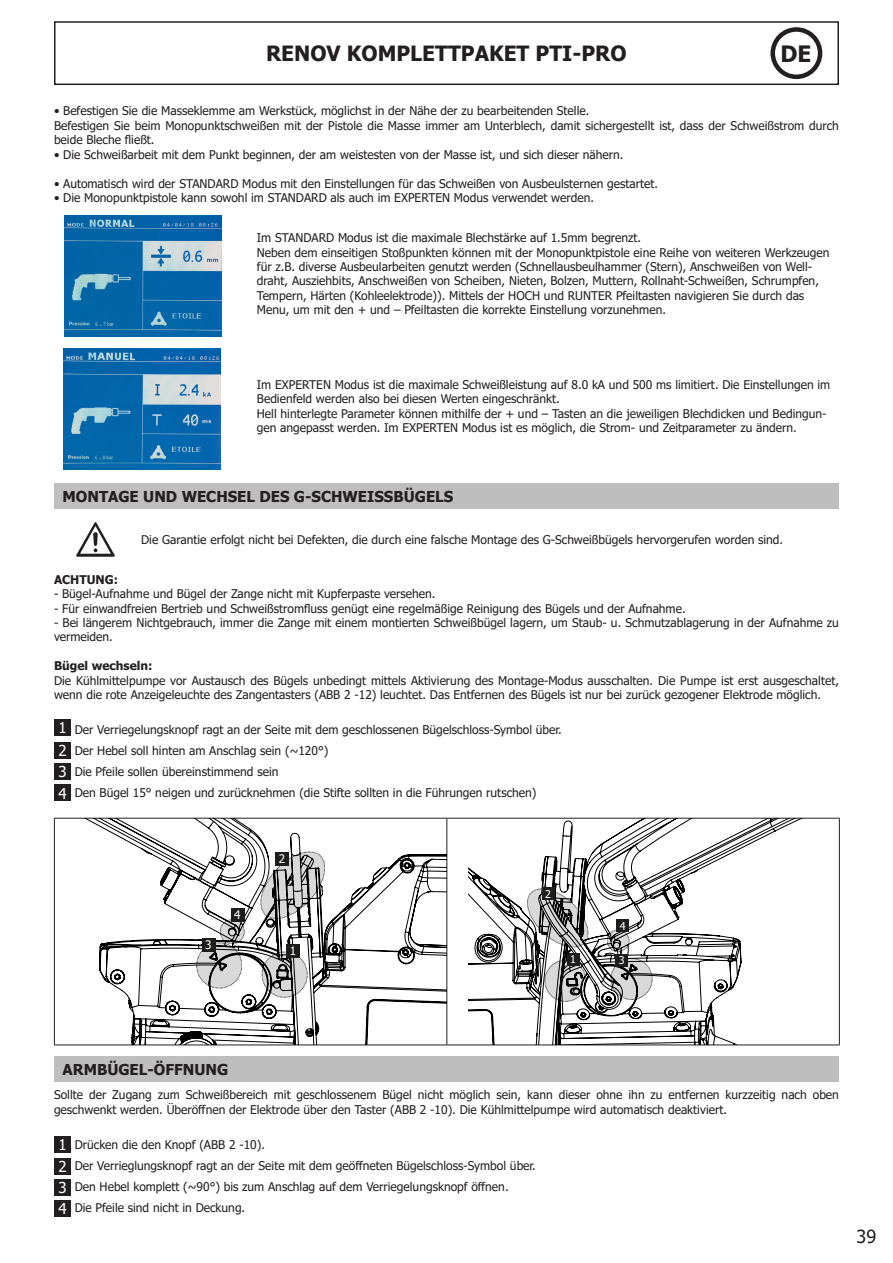
<style>
.page{position:relative;width:893px;height:1263px;background:#fff}
.page>*{position:absolute;margin:0;border:0;box-sizing:border-box;transform-origin:0 0}
.t1{font:700 22.5px "Tahoma";color:#231f20}
.t2{font:700 21px "Tahoma";color:#231f20}
.t3{font:18px "Tahoma";color:#231f20}
.t4{font:700 15px "Tahoma";color:#231f20}
.t5{font:15px "Tahoma";color:#fff}
.t6{font:12px/14.4px "Tahoma";color:#231f20}
.t7{font:700 12px "Tahoma";color:#231f20}
.t8{font:11.7px "Tahoma";color:#fff}
.t9{font:10.65px "Tahoma";color:#fff}
</style>
<div class="page">
<div style="left:54px;top:21px;width:785px;height:64px;border:2px solid #231f20"></div>
<div style="left:770px;top:27px;width:52px;height:52px;border:4px solid #231f20;border-radius:50%"></div>
<img style="left:64px;top:215px;width:157px;height:121px">
<img style="left:64px;top:348px;width:157px;height:122px">
<div style="left:54px;top:483px;width:784px;height:26px;background:#bebebe"></div>
<svg style="left:76px;top:522px;width:39px;height:35px"></svg>
<div style="left:54px;top:719px;width:17px;height:17px;background:#231f20"></div>
<div style="left:54px;top:742px;width:17px;height:17px;background:#231f20"></div>
<div style="left:54px;top:762px;width:17px;height:17px;background:#231f20"></div>
<div style="left:54px;top:784px;width:17px;height:17px;background:#231f20"></div>
<hr style="left:54px;top:818px;width:1px;height:226px;background:#231f20">
<hr style="left:447px;top:818px;width:393px;height:1px;background:#231f20">
<hr style="left:446px;top:818px;width:1px;height:226px;background:#231f20">
<hr style="left:839px;top:818px;width:1px;height:226px;background:#231f20">
<hr style="left:54px;top:1044px;width:393px;height:1px;background:#231f20">
<hr style="left:447px;top:1044px;width:393px;height:1px;background:#231f20">
<svg style="left:55px;top:818px;width:391px;height:226px"></svg>
<svg style="left:197px;top:943px;width:45px;height:45px"></svg>
<div style="left:197px;top:943px;width:45px;height:45px;border:1px dashed #1d1d1b;border-radius:50%"></div>
<svg style="left:262px;top:952px;width:45px;height:45px"></svg>
<div style="left:262px;top:952px;width:45px;height:45px;border:1px dashed #1d1d1b;border-radius:50%"></div>
<svg style="left:261px;top:852px;width:64px;height:66px"></svg>
<svg style="left:220px;top:919px;width:24px;height:25px"></svg>
<div style="left:220px;top:919px;width:24px;height:25px;border:1px dashed #1d1d1b;border-radius:50%"></div>
<div style="left:287px;top:944px;width:13px;height:13px;background:#1d1d1b"></div>
<div style="left:231px;top:908px;width:13px;height:14px;background:#1d1d1b"></div>
<div style="left:202px;top:938px;width:13px;height:14px;background:#1d1d1b"></div>
<div style="left:276px;top:852px;width:13px;height:13px;background:#1d1d1b"></div>
<svg style="left:469px;top:818px;width:357px;height:226px"></svg>
<svg style="left:611px;top:958px;width:41px;height:41px"></svg>
<div style="left:611px;top:958px;width:41px;height:41px;border:1px dashed #1d1d1b;border-radius:50%"></div>
<svg style="left:545px;top:960px;width:41px;height:41px"></svg>
<div style="left:545px;top:960px;width:41px;height:41px;border:1px dashed #1d1d1b;border-radius:50%"></div>
<svg style="left:527px;top:889px;width:61px;height:58px"></svg>
<svg style="left:607px;top:930px;width:22px;height:22px"></svg>
<div style="left:607px;top:930px;width:22px;height:22px;border:1px dashed #1d1d1b;border-radius:50%"></div>
<div style="left:567px;top:953px;width:12px;height:12px;background:#1d1d1b"></div>
<div style="left:617px;top:920px;width:12px;height:12px;background:#1d1d1b"></div>
<div style="left:616px;top:954px;width:12px;height:12px;background:#1d1d1b"></div>
<div style="left:542px;top:888px;width:12px;height:12px;background:#1d1d1b"></div>
<div style="left:54px;top:1056px;width:784px;height:26px;background:#bebebe"></div>
<div style="left:54px;top:1136px;width:17px;height:17px;background:#231f20"></div>
<div style="left:54px;top:1158px;width:17px;height:17px;background:#231f20"></div>
<div style="left:54px;top:1179px;width:17px;height:17px;background:#231f20"></div>
<div style="left:54px;top:1200px;width:17px;height:17px;background:#231f20"></div>
<h2 class="t2" style="left:266px;top:39px;width:362px">RENOV KOMPLETTPAKET PTI-PRO</h2>
<h1 class="t1" style="left:781px;top:38px;width:32px">DE</h1>
<p class="t6" style="left:54px;top:105px;width:537px">• Befestigen Sie die Masseklemme am Werkstück, möglichst in der Nähe der zu bearbeitenden Stelle.</p>
<p class="t6" style="left:54px;top:119px;width:786px">Befestigen Sie beim Monopunktschweißen mit der Pistole die Masse immer am Unterblech, damit sichergestellt ist, dass der Schweißstrom durch beide Bleche fließt.</p>
<p class="t6" style="left:54px;top:148px;width:571px">• Die Schweißarbeit mit dem Punkt beginnen, der am weistesten von der Masse ist, und sich dieser nähern.</p>
<p class="t6" style="left:54px;top:177px;width:606px">• Automatisch wird der STANDARD Modus mit den Einstellungen für das Schweißen von Ausbeulsternen gestartet.</p>
<p class="t6" style="left:54px;top:191px;width:542px">• Die Monopunktpistole kann sowohl im STANDARD als auch im EXPERTEN Modus verwendet werden.</p>
<p class="t6" style="left:257px;top:231px;width:386px">Im STANDARD Modus ist die maximale Blechstärke auf 1.5mm begrenzt.</p>
<p class="t6" style="left:257px;top:246px;width:574px">Neben dem einseitigen Stoßpunkten können mit der Monopunktpistole eine Reihe von weiteren Werkzeugen für z.B. diverse Ausbeularbeiten genutzt werden (Schnellausbeulhammer (Stern), Anschweißen von Well&shy;draht, Ausziehbits, Anschweißen von Scheiben, Nieten, Bolzen, Muttern, Rollnaht-Schweißen, Schrumpfen, Tempern, Härten (Kohleelektrode)). Mittels der HOCH und RUNTER Pfeiltasten navigieren Sie durch das Menu, um mit den + und – Pfeiltasten die korrekte Einstellung vorzunehmen.</p>
<p class="t6" style="left:257px;top:378px;width:575px">Im EXPERTEN Modus ist die maximale Schweißleistung auf 8.0 kA und 500 ms limitiert. Die Einstellungen im<br>Bedienfeld werden also bei diesen Werten eingeschränkt.</p>
<p class="t6" style="left:257px;top:407px;width:571px">Hell hinterlegte Parameter können mithilfe der + und – Tasten an die jeweiligen Blechdicken und Bedingun&shy;gen angepasst werden. Im EXPERTEN Modus ist es möglich, die Strom- und Zeitparameter zu ändern.</p>
<p class="t4" style="left:63px;top:486px;width:392px">MONTAGE UND WECHSEL DES G-SCHWEISSBÜGELS</p>
<p class="t6" style="left:141px;top:533px;width:644px">Die Garantie erfolgt nicht bei Defekten, die durch eine falsche Montage des G-Schweißbügels hervorgerufen worden sind.</p>
<p class="t7" style="left:54px;top:571px;width:66px">ACHTUNG:</p>
<p class="t6" style="left:54px;top:587px;width:383px">- Bügel-Aufnahme und Bügel der Zange nicht mit Kupferpaste versehen.</p>
<p class="t6" style="left:54px;top:602px;width:633px">- Für einwandfreien Bertrieb und Schweißstromfluss genügt eine regelmäßige Reinigung des Bügels und der Aufnahme.</p>
<p class="t6" style="left:54px;top:616px;width:786px">- Bei längerem Nichtgebrauch, immer die Zange mit einem montierten Schweißbügel lagern, um Staub- u. Schmutzablagerung in der Aufnahme zu vermeiden.</p>
<p class="t7" style="left:54px;top:657px;width:100px">Bügel wechseln:</p>
<p class="t6" style="left:54px;top:674px;width:786px">Die Kühlmittelpumpe vor Austausch des Bügels unbedingt mittels Aktivierung des Montage-Modus ausschalten. Die Pumpe ist erst ausgeschaltet, wenn die rote Anzeigeleuchte des Zangentasters (ABB 2 -12) leuchtet. Das Entfernen des Bügels ist nur bei zurück gezogener Elektrode möglich.</p>
<p class="t5" style="left:58px;top:718px;width:10px">1</p>
<p class="t6" style="left:75px;top:723px;width:489px">Der Verriegelungsknopf ragt an der Seite mit dem geschlossenen Bügelschloss-Symbol über.</p>
<p class="t5" style="left:58px;top:740px;width:10px">2</p>
<p class="t6" style="left:75px;top:744px;width:255px">Der Hebel soll hinten am Anschlag sein (~120°)</p>
<p class="t5" style="left:58px;top:761px;width:10px">3</p>
<p class="t6" style="left:75px;top:765px;width:205px">Die Pfeile sollen übereinstimmend sein</p>
<p class="t5" style="left:58px;top:783px;width:10px">4</p>
<p class="t6" style="left:75px;top:786px;width:463px">Den Bügel 15° neigen und zurücknehmen (die Stifte sollten in die Führungen rutschen)</p>
<p class="t8" style="left:205px;top:937px;width:8px">3</p>
<p class="t8" style="left:234px;top:907px;width:8px">4</p>
<p class="t8" style="left:279px;top:851px;width:8px">2</p>
<p class="t8" style="left:290px;top:943px;width:8px">1</p>
<p class="t9" style="left:545px;top:887px;width:7px">2</p>
<p class="t9" style="left:570px;top:952px;width:7px">1</p>
<p class="t9" style="left:620px;top:919px;width:7px">4</p>
<p class="t9" style="left:619px;top:953px;width:7px">3</p>
<p class="t4" style="left:63px;top:1059px;width:167px">ARMBÜGEL-ÖFFNUNG</p>
<p class="t6" style="left:54px;top:1088px;width:786px">Sollte der Zugang zum Schweißbereich mit geschlossenem Bügel nicht möglich sein, kann dieser ohne ihn zu entfernen kurzzeitig nach oben geschwenkt werden. Überöffnen der Elektrode über den Taster (ABB 2 -10). Die Kühlmittelpumpe wird automatisch deaktiviert.</p>
<p class="t5" style="left:58px;top:1135px;width:10px">1</p>
<p class="t6" style="left:75px;top:1138px;width:192px">Drücken die den Knopf (ABB 2 -10).</p>
<p class="t5" style="left:58px;top:1156px;width:10px">2</p>
<p class="t6" style="left:75px;top:1159px;width:463px">Der Verrieglungsknopf ragt an der Seite mit dem geöffneten Bügelschloss-Symbol über.</p>
<p class="t5" style="left:58px;top:1177px;width:10px">3</p>
<p class="t6" style="left:75px;top:1180px;width:435px">Den Hebel komplett (~90°) bis zum Anschlag auf dem Verriegelungsknopf öffnen.</p>
<p class="t5" style="left:58px;top:1199px;width:10px">4</p>
<p class="t6" style="left:75px;top:1201px;width:172px">Die Pfeile sind nicht in Deckung.</p>
<h3 class="t3" style="left:856px;top:1224px;width:21px">39</h3>
</div>
